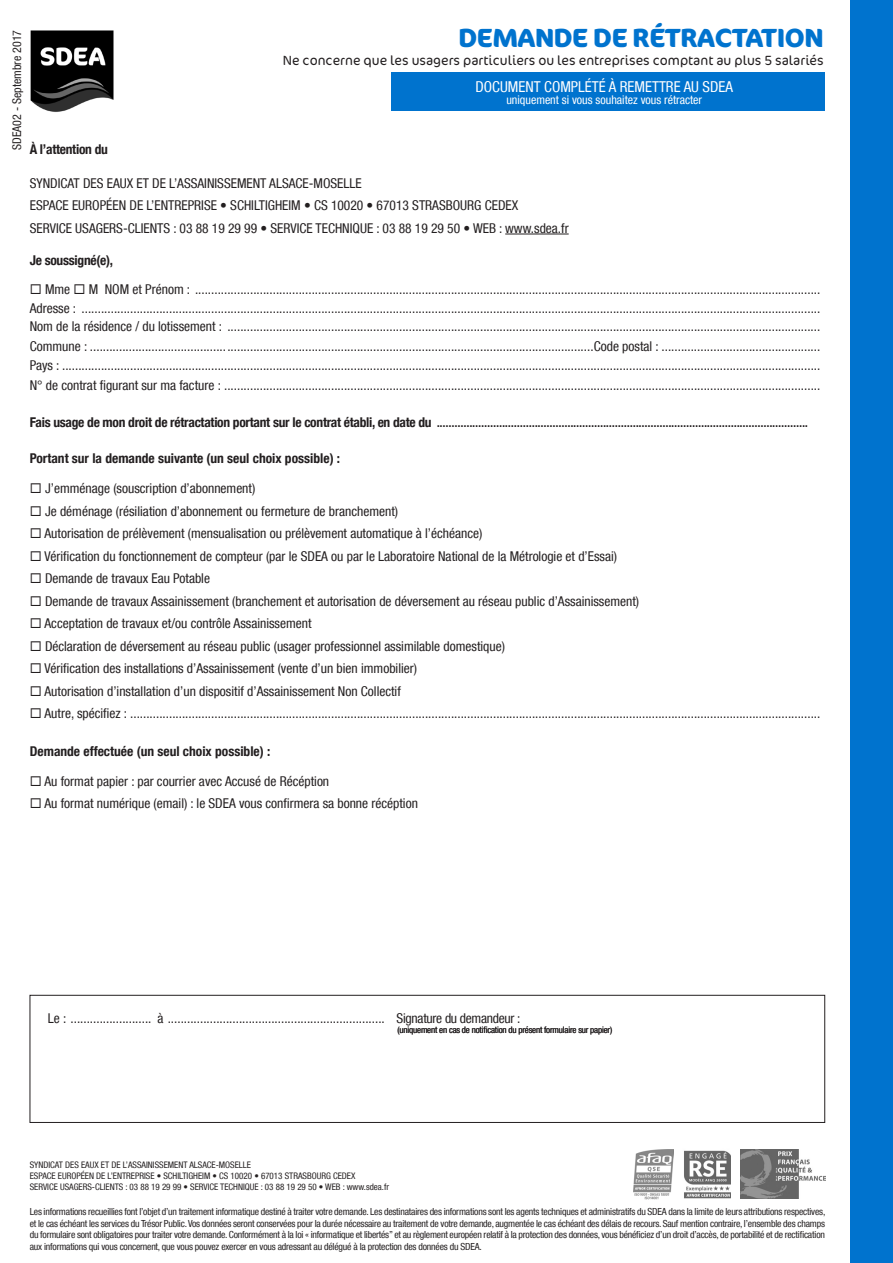
<style>
.page{position:relative;width:893px;height:1263px;background:#fff}
.page>*{position:absolute;margin:0;border:0;box-sizing:border-box;transform-origin:0 0}
.t1{font:700 26.25px "Cocon OT";letter-spacing:-.015em;color:#0073ce}
.t2{font:condensed 15px "Helvetica Neue LT Com";color:#fff}
.t3{font:condensed 13.5px/19.5px "Helvetica Neue LT Com";color:#231f20}
.t4{font:500 condensed 13.5px "Helvetica Neue LT Com";color:#231f20}
.t5{font:condensed 13.5px "Helvetica Neue LT Com";letter-spacing:-.02em;color:#231f20}
.t6{font:700 condensed 13.5px "Helvetica Neue LT Com";color:#231f20}
.t7{font:300 13.5px "Cocon OT";color:#231f20}
.t8{font:700 condensed 13.5px "Helvetica Neue LT Com";letter-spacing:-.02em;color:#231f20}
.t9{font:condensed 12px "Helvetica Neue LT Com";color:#fff}
.t10{font:condensed 12px "Helvetica Neue LT Com";color:#231f20}
.t11{font:condensed 9.75px/11.7px "Helvetica Neue LT Com";letter-spacing:-.02em;color:#231f20;text-align:justify}
.t12{font:condensed 9px "Helvetica Neue LT Com";color:#231f20}
.t13{font:condensed 9px "Helvetica Neue LT Com";letter-spacing:-.02em;color:#231f20}
.s1{font-weight:700}
</style>
<div class="page">
<hr style="left:505px;top:234px;width:64px;height:1px;background:#231f20">
<div style="left:30px;top:995px;width:795px;height:128px;border:1px solid #231f20"></div>
<div style="left:850px;top:0;width:43px;height:1263px;background:#0073ce"></div>
<div style="left:391px;top:72px;width:434px;height:39px;background:#0073ce"></div>
<img style="left:30px;top:30px;width:84px;height:82px">
<img style="left:633px;top:1149px;width:41px;height:50px">
<img style="left:684px;top:1150px;width:46px;height:49px">
<img style="left:740px;top:1149px;width:85px;height:49px">
<p class="t1" style="left:458px;top:22px;width:367px">DEMANDE DE RÉTRACTATION</p>
<p class="t7" style="left:283px;top:53px;width:542px">Ne concerne que les usagers particuliers ou les entreprises comptant au plus 5 salariés</p>
<p class="t10" style="left:10px;top:150px;width:122px;rotate:-90deg">SDEA02 - Septembre 2017</p>
<p class="t2" style="left:476px;top:77px;width:259px">DOCUMENT COMPLÉTÉ À REMETTRE AU SDEA</p>
<p class="t9" style="left:506px;top:92px;width:197px">uniquement si vous souhaitez vous rétracter</p>
<p class="t8" style="left:30px;top:141px;width:80px">À l’attention du</p>
<p class="t3" style="left:30px;top:173px;width:333px">SYNDICAT DES EAUX ET DE L’ASSAINISSEMENT ALSACE-MOSELLE</p>
<p class="t3" style="left:30px;top:196px;width:490px">ESPACE EUROPÉEN DE L’ENTREPRISE • SCHILTIGHEIM • CS 10020 • 67013 STRASBOURG CEDEX</p>
<p class="t3" style="left:30px;top:218px;width:540px">SERVICE USAGERS-CLIENTS : 03 88 19 29 99 • SERVICE TECHNIQUE : 03 88 19 29 50 • WEB : www.sdea.fr</p>
<p class="t8" style="left:30px;top:252px;width:85px">Je soussigné(e),</p>
<p class="t3" style="left:30px;top:279px;width:792px">◻ Mme ◻ M NOM et Prénom : .................................................................................................................................................................................................</p>
<p class="t3" style="left:30px;top:299px;width:792px">Adresse : ....................................................................................................................................................................................................................................</p>
<p class="t3" style="left:30px;top:317px;width:792px">Nom de la résidence / du lotissement : .......................................................................................................................................................................................<br>Commune : ...........................................................................................................................................................Code postal : .................................................</p>
<p class="t3" style="left:30px;top:356px;width:792px">Pays : ..........................................................................................................................................................................................................................................</p>
<p class="t3" style="left:30px;top:375px;width:792px">N° de contrat figurant sur ma facture : ........................................................................................................................................................................................</p>
<p class="t4" style="left:30px;top:415px;width:780px"><span class="s1">Fais usage de mon droit de rétractation portant sur le contrat établi, en date du</span> .............................................................................................................................</p>
<p class="t6" style="left:30px;top:450px;width:312px">Portant sur la demande suivante (un seul choix possible) :</p>
<p class="t3" style="left:30px;top:479px;width:227px">◻ J’emménage (souscription d’abonnement)</p>
<p class="t3" style="left:30px;top:501px;width:370px">◻ Je déménage (résiliation d’abonnement ou fermeture de branchement)</p>
<p class="t3" style="left:30px;top:524px;width:454px">◻ Autorisation de prélèvement (mensualisation ou prélèvement automatique à l’échéance)</p>
<p class="t3" style="left:30px;top:546px;width:589px">◻ Vérification du fonctionnement de compteur (par le SDEA ou par le Laboratoire National de la Métrologie et d’Essai)</p>
<p class="t3" style="left:30px;top:569px;width:182px">◻ Demande de travaux Eau Potable</p>
<p class="t3" style="left:30px;top:591px;width:611px">◻ Demande de travaux Assainissement (branchement et autorisation de déversement au réseau public d’Assainissement)</p>
<p class="t3" style="left:30px;top:614px;width:283px">◻ Acceptation de travaux et/ou contrôle Assainissement</p>
<p class="t3" style="left:30px;top:636px;width:477px">◻ Déclaration de déversement au réseau public (usager professionnel assimilable domestique)</p>
<p class="t3" style="left:30px;top:659px;width:389px">◻ Vérification des installations d’Assainissement (vente d’un bien immobilier)</p>
<p class="t3" style="left:30px;top:681px;width:373px">◻ Autorisation d’installation d’un dispositif d’Assainissement Non Collectif</p>
<p class="t3" style="left:30px;top:704px;width:792px">◻ Autre, spécifiez : .....................................................................................................................................................................................................................</p>
<p class="t6" style="left:30px;top:743px;width:242px">Demande effectuée (un seul choix possible) :</p>
<p class="t3" style="left:30px;top:771px;width:301px">◻ Au format papier : par courrier avec Accusé de Récéption</p>
<p class="t3" style="left:30px;top:794px;width:390px">◻ Au format numérique (email) : le SDEA vous confirmera sa bonne récéption</p>
<p class="t5" style="left:48px;top:1010px;width:474px">Le : ......................... à ................................................................... Signature du demandeur :</p>
<p class="t13" style="left:398px;top:1025px;width:216px">(uniquement en cas de notification du présent formulaire sur papier)</p>
<p class="t12" style="left:30px;top:1159px;width:223px">SYNDICAT DES EAUX ET DE L’ASSAINISSEMENT ALSACE-MOSELLE</p>
<p class="t12" style="left:30px;top:1170px;width:327px">ESPACE EUROPÉEN DE L’ENTREPRISE • SCHILTIGHEIM • CS 10020 • 67013 STRASBOURG CEDEX</p>
<p class="t12" style="left:30px;top:1182px;width:361px">SERVICE USAGERS-CLIENTS : 03 88 19 29 99 • SERVICE TECHNIQUE : 03 88 19 29 50 • WEB : www.sdea.fr</p>
<p class="t11" style="left:30px;top:1205px;width:797px">Les informations recueillies font l’objet d’un traitement informatique destiné à traiter votre demande. Les destinataires des informations sont les agents techniques et administratifs du SDEA dans la limite de leurs attributions respectives, et le cas échéant les services du Trésor Public. Vos données seront conservées pour la durée nécessaire au traitement de votre demande, augmentée le cas échéant des délais de recours. Sauf mention contraire, l’ensemble des champs du formulaire sont obligatoires pour traiter votre demande. Conformément à la loi « informatique et libertés” et au règlement européen relatif à la protection des données, vous bénéficiez d’un droit d’accès, de portabilité et de rectification aux informations qui vous concernent, que vous pouvez exercer en vous adressant au délégué à la protection des données du SDEA.</p>
</div>
